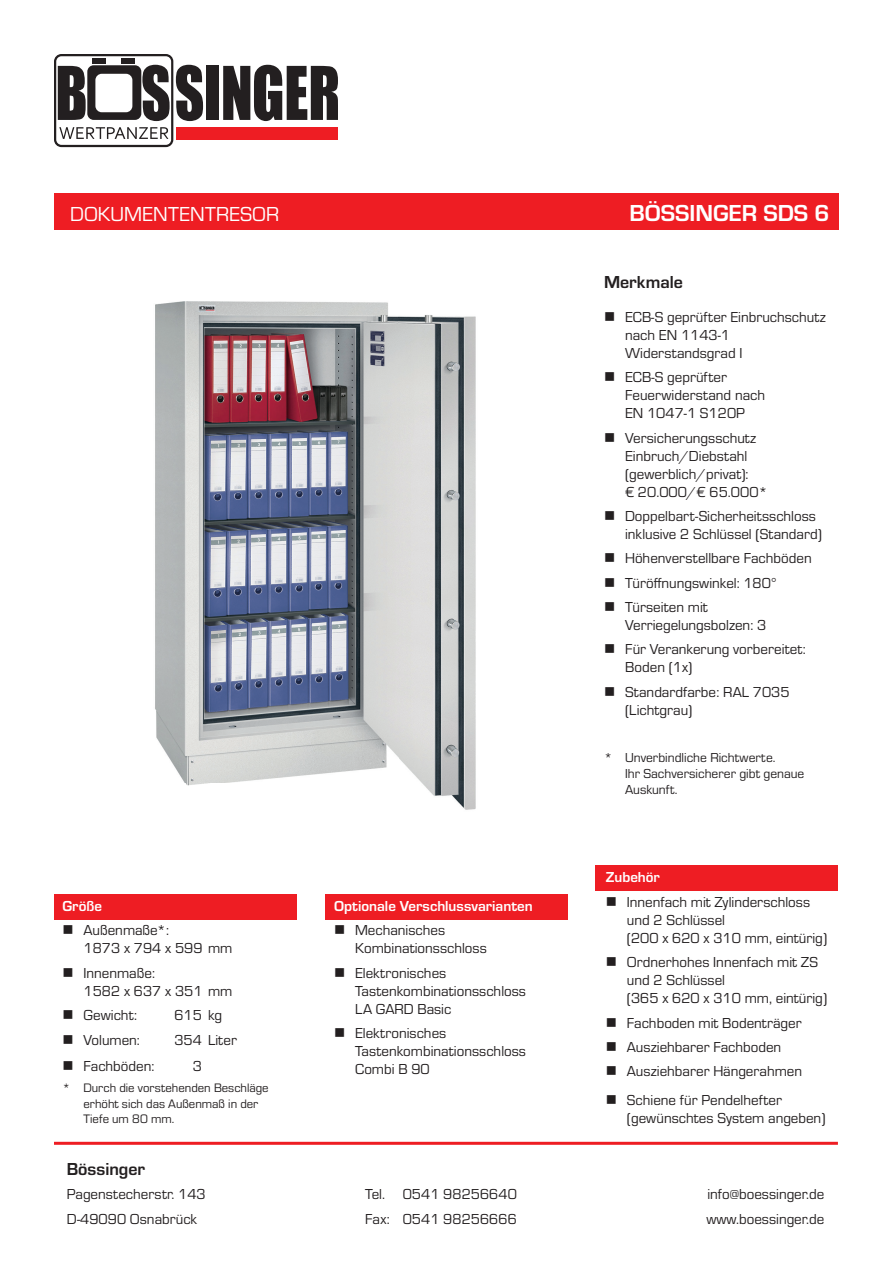
<style>
.page{position:relative;width:893px;height:1263px;background:#fff}
.page>*{position:absolute;margin:0;border:0;box-sizing:border-box;transform-origin:0 0}
.t1{font:700 24px "Eurostile";color:#fff}
.t2{font:21px "Eurostile";color:#fff}
.t3{font:700 18px "Eurostile";color:#231f20}
.t4{font:15px/18px "Eurostile";color:#231f20}
.t5{font:700 15px "Eurostile";color:#fff}
.t6{font:13.5px/16.2px "Eurostile";color:#231f20}
.t7{font:12.75px/15.3px "Eurostile";color:#231f20}
</style>
<div class="page">
<div style="left:54px;top:193px;width:785px;height:36px;background:#ee1d23"></div>
<div style="left:54px;top:894px;width:242px;height:25px;background:#ee1d23"></div>
<div style="left:206px;top:66px;width:13px;height:54px;background:#231f20"></div>
<svg style="left:223px;top:65px;width:115px;height:56px"></svg>
<svg style="left:54px;top:54px;width:149px;height:93px"></svg>
<div style="left:176px;top:127px;width:162px;height:12px;background:#ee1d23"></div>
<hr style="left:54px;top:1142px;width:784px;height:3px;background:#ee1d23">
<div style="left:326px;top:895px;width:242px;height:25px;background:#ee1d23"></div>
<div style="left:595px;top:865px;width:243px;height:26px;background:#ee1d23"></div>
<img style="left:155px;top:301px;width:321px;height:509px">
<h2 class="t2" style="left:70px;top:200px;width:211px">DOKUMENTENTRESOR</h2>
<p class="t5" style="left:63px;top:895px;width:41px">Größe</p>
<p class="t4" style="left:84px;top:921px;width:150px;text-indent:-21px">■ Außenmaße*:<br>1873 x 794 x 599 mm</p>
<p class="t4" style="left:84px;top:963px;width:150px;text-indent:-21px">■ Innenmaße:<br>1582 x 637 x 351 mm</p>
<p class="t4" style="left:63px;top:1005px;width:76px">■ Gewicht:</p>
<p class="t4" style="left:174px;top:1005px;width:49px">615 kg</p>
<p class="t4" style="left:63px;top:1030px;width:79px">■ Volumen:</p>
<p class="t4" style="left:174px;top:1030px;width:64px">354 Liter</p>
<p class="t4" style="left:63px;top:1056px;width:93px">■ Fachböden:</p>
<p class="t4" style="left:193px;top:1056px;width:11px">3</p>
<p class="t7" style="left:84px;top:1080px;width:187px;text-indent:-21px">* Durch die vorstehenden Beschläge erhöht sich das Außenmaß in der<br>Tiefe um 80 mm.</p>
<p class="t5" style="left:334px;top:895px;width:200px">Optionale Verschlussvarianten</p>
<p class="t4" style="left:355px;top:921px;width:133px;text-indent:-21px">■ Mechanisches<br>Kombinationsschloss</p>
<p class="t4" style="left:355px;top:963px;width:172px;text-indent:-21px">■ Elektronisches<br>Tastenkombinationsschloss<br>LA GARD Basic</p>
<p class="t4" style="left:355px;top:1023px;width:172px;text-indent:-21px">■ Elektronisches<br>Tastenkombinationsschloss<br>Combi B 90</p>
<h1 class="t1" style="left:629px;top:196px;width:201px">BÖSSINGER SDS 6</h1>
<p class="t3" style="left:604px;top:270px;width:80px">Merkmale</p>
<p class="t4" style="left:625px;top:307px;width:202px;text-indent:-21px">■ ECB-S geprüfter Einbruchschutz nach EN 1143-1<br>Widerstandsgrad I</p>
<p class="t4" style="left:625px;top:367px;width:142px;text-indent:-21px">■ ECB-S geprüfter<br>Feuerwiderstand nach<br>EN 1047-1 S120P</p>
<p class="t4" style="left:625px;top:428px;width:144px;text-indent:-21px">■ Versicherungsschutz<br>Einbruch/Diebstahl (gewerblich/privat):<br>€ 20.000/€ 65.000*</p>
<p class="t4" style="left:625px;top:506px;width:198px;text-indent:-21px">■ Doppelbart-Sicherheitsschloss inklusive 2 Schlüssel (Standard)</p>
<p class="t4" style="left:604px;top:549px;width:209px">■ Höhenverstellbare Fachböden</p>
<p class="t4" style="left:604px;top:573px;width:174px">■ Türöffnungswinkel: 180°</p>
<p class="t4" style="left:625px;top:597px;width:143px;text-indent:-21px">■ Türseiten mit<br>Verriegelungsbolzen: 3</p>
<p class="t4" style="left:625px;top:640px;width:182px;text-indent:-21px">■ Für Verankerung vorbereitet:<br>Boden (1x)</p>
<p class="t4" style="left:625px;top:682px;width:166px;text-indent:-21px">■ Standardfarbe: RAL 7035 (Lichtgrau)</p>
<p class="t6" style="left:625px;top:749px;width:181px;text-indent:-21px">* Unverbindliche Richtwerte.<br>Ihr Sachversicherer gibt genaue<br>Auskunft.</p>
<p class="t5" style="left:606px;top:867px;width:56px">Zubehör</p>
<p class="t4" style="left:627px;top:892px;width:202px;text-indent:-21px">■ Innenfach mit Zylinderschloss und 2 Schlüssel<br>(200 x 620 x 310 mm, eintürig)</p>
<p class="t4" style="left:627px;top:952px;width:202px;text-indent:-21px">■ Ordnerhohes Innenfach mit ZS und 2 Schlüssel<br>(365 x 620 x 310 mm, eintürig)</p>
<p class="t4" style="left:606px;top:1013px;width:197px">■ Fachboden mit Bodenträger</p>
<p class="t4" style="left:606px;top:1037px;width:177px">■ Ausziehbarer Fachboden</p>
<p class="t4" style="left:606px;top:1061px;width:198px">■ Ausziehbarer Hängerahmen</p>
<p class="t4" style="left:627px;top:1090px;width:200px;text-indent:-21px">■ Schiene für Pendelhefter (gewünschtes System angeben)</p>
<p class="t3" style="left:67px;top:1156px;width:80px">Bössinger</p>
<p class="t4" style="left:67px;top:1185px;width:140px">Pagenstecherstr. 143</p>
<p class="t4" style="left:365px;top:1185px;width:153px">Tel. 0541 98256640</p>
<p class="t4" style="left:707px;top:1185px;width:118px">info@boessinger.de</p>
<p class="t4" style="left:67px;top:1209px;width:132px">D-49090 Osnabrück</p>
<p class="t4" style="left:365px;top:1209px;width:153px">Fax: 0541 98256666</p>
<p class="t4" style="left:706px;top:1209px;width:119px">www.boessinger.de</p>
</div>
